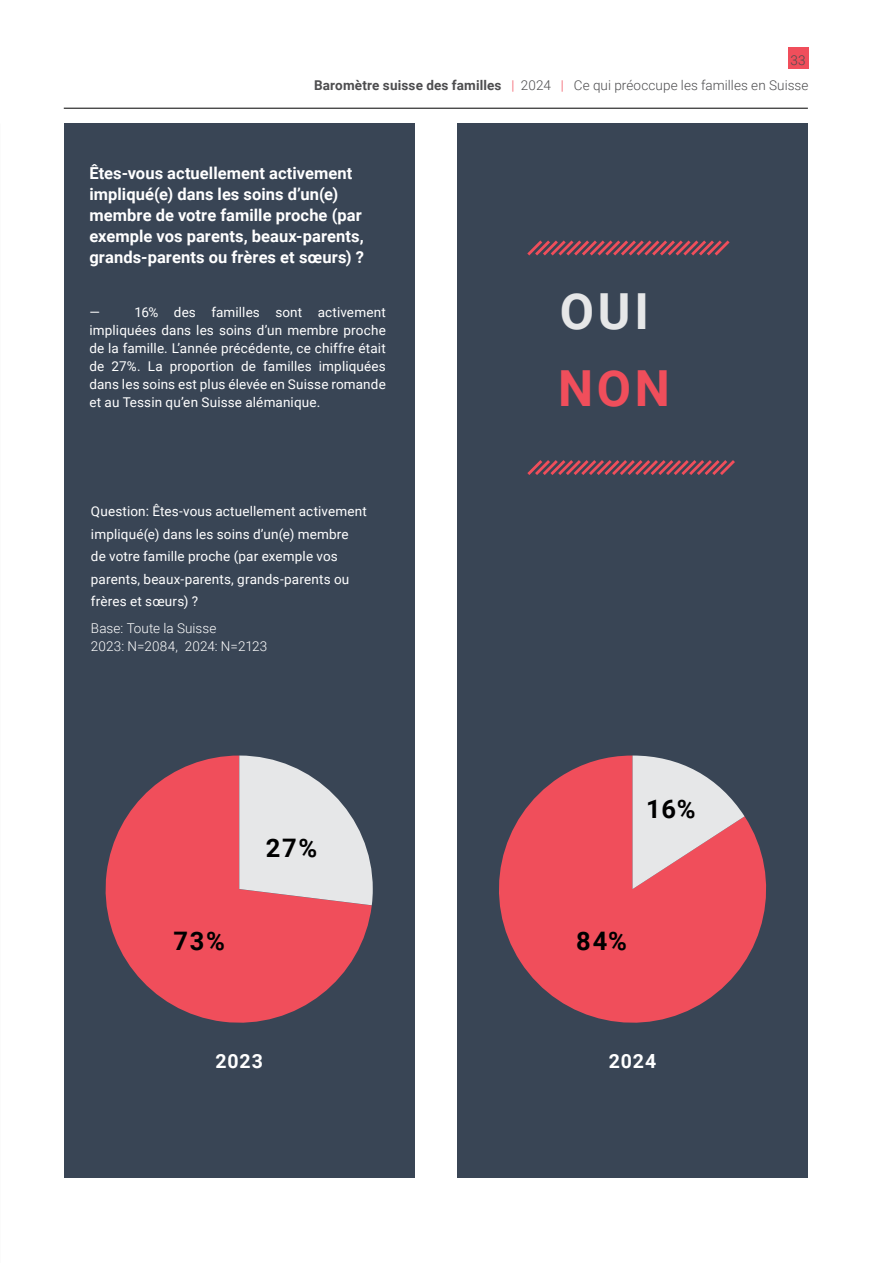
<style>
.page{position:relative;width:893px;height:1263px;background:#fff}
.page>*{position:absolute;margin:0;border:0;box-sizing:border-box;transform-origin:0 0}
.t1{font:700 49.8px "Roboto";color:#e6e7e8}
.t2{font:700 49.8px "Roboto";color:#f04e5b}
.t3{font:700 25.5px "Roboto";letter-spacing:.065em;color:#000}
.t4{font:700 19.5px "Roboto";letter-spacing:.045em;color:#fff}
.t5{font:700 16.5px/21px "Roboto";letter-spacing:.005em;color:#fff}
.t6{font:13.5px/18px "Roboto";letter-spacing:.01em;color:#fff;text-align:justify}
.t7{font:300 13.5px/24.8px "Roboto";letter-spacing:.005em;color:#4d4d4f;text-align:right}
.t8{font:300 13.5px/18px "Roboto";letter-spacing:.005em;color:#fff}
.s1{font-weight:700}
.s2{color:#f04e5b}
</style>
<div class="page">
<div style="left:788px;top:48px;width:20px;height:21px;background:#f04e5b"></div>
<hr style="left:64px;top:108px;width:744px;height:1px;background:#000">
<div style="left:64px;top:123px;width:351px;height:1055px;background:#394555"></div>
<div style="left:457px;top:123px;width:351px;height:1055px;background:#394555"></div>
<svg style="left:527px;top:460px;width:208px;height:15px"></svg>
<svg style="left:527px;top:240px;width:203px;height:16px"></svg>
<svg style="left:105px;top:755px;width:267px;height:268px;fill:#f04e5b"></svg>
<svg style="left:239px;top:755px;width:134px;height:150px"></svg>
<svg style="left:499px;top:755px;width:268px;height:268px;fill:#f04e5b"></svg>
<svg style="left:632px;top:755px;width:112px;height:134px;background:#d1a7ad"></svg>
<p class="t7" style="left:314px;top:48px;width:496px">33<br><span class="s1">Baromètre suisse des familles</span> <span class="s2">|</span> 2024 <span class="s2">|</span> Ce qui préoccupe les familles en Suisse</p>
<p class="t5" style="left:89px;top:162px;width:276px">Êtes-vous actuellement activement impliqué(e) dans les soins d’un(e) membre de votre famille proche (par exemple vos parents, beaux-parents, grands-parents ou frères et sœurs) ?</p>
<p class="t6" style="left:89px;top:303px;width:298px;text-indent:45px">16% des familles sont activement impliquées dans les soins d’un membre proche de la famille. L’année précédente, ce chiffre était de 27%. La proportion de familles impliquées dans les soins est plus élevée en Suisse romande et au Tessin qu’en Suisse alémanique.</p>
<p class="t6" style="left:89px;top:303px;width:12px">—</p>
<p class="t6" style="left:91px;top:500px;width:277px;line-height:22.5px;text-align:left">Question: Êtes-vous actuellement activement impliqué(e) dans les soins d’un(e) membre de votre famille proche (par exemple vos parents, beaux-parents, grands-parents ou frères et sœurs) ?</p>
<p class="t8" style="left:91px;top:619px;width:178px">Base: Toute la Suisse<br>2023: N=2084, 2024: N=2123</p>
<h2 class="t3" style="left:266px;top:830px;width:53px">27%</h2>
<h1 class="t1" style="left:560px;top:277px;width:91px">OUI</h1>
<h1 class="t2" style="left:558px;top:354px;width:113px">NON</h1>
<h2 class="t3" style="left:646px;top:791px;width:51px">16%</h2>
<h2 class="t3" style="left:174px;top:923px;width:53px">73%</h2>
<h2 class="t3" style="left:576px;top:923px;width:53px">84%</h2>
<h3 class="t4" style="left:215px;top:1048px;width:49px">2023</h3>
<h3 class="t4" style="left:609px;top:1048px;width:49px">2024</h3>
</div>
